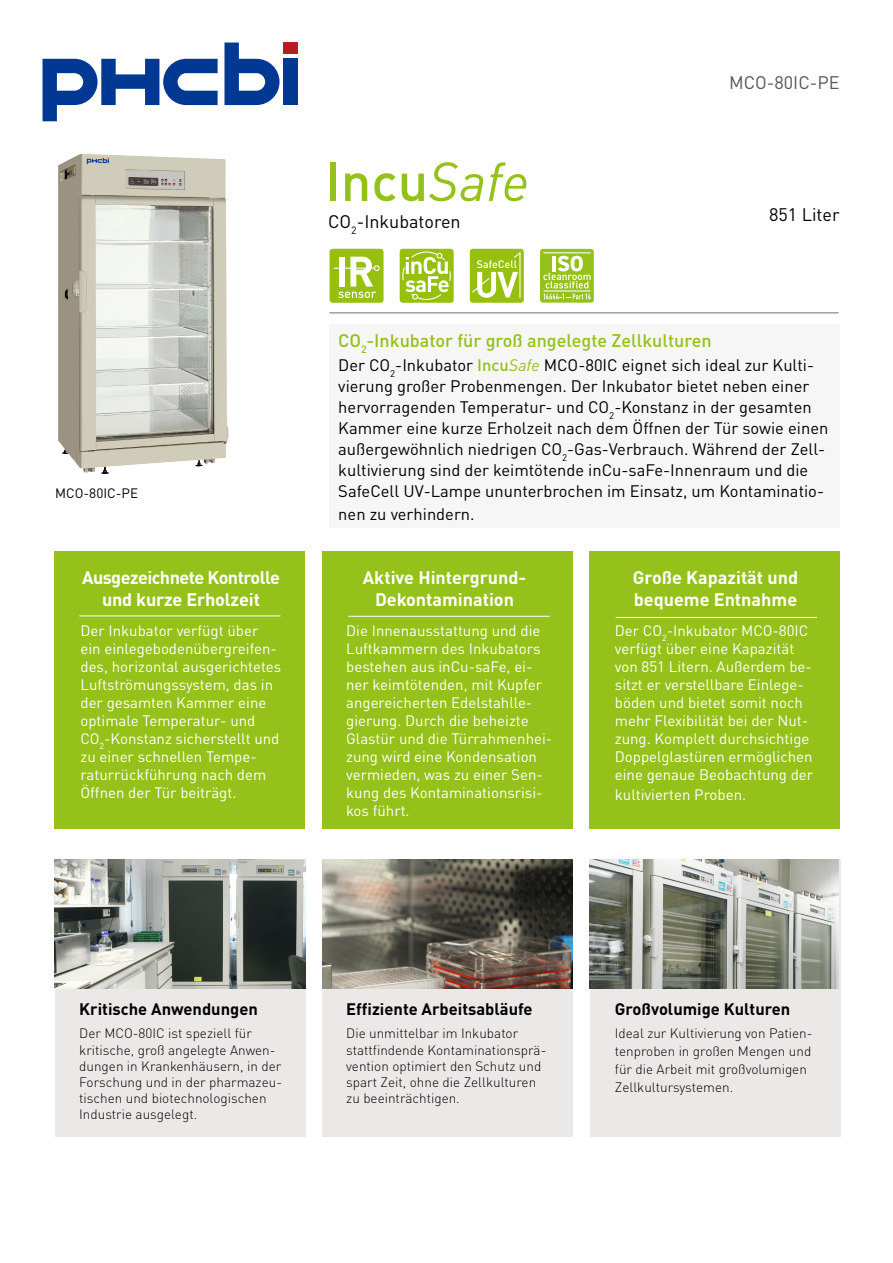
<style>
.page{position:relative;width:893px;height:1263px;background:#fff}
.page>*{position:absolute;margin:0;border:0;box-sizing:border-box;transform-origin:0 0}
.t1{font:500 54px "DINOT";color:#94c11a}
.t2{font:700 18px/21.6px "DINOT";color:#fff}
.t3{font:500 18px "DINOT";color:#94c11a}
.t4{font:700 18px/21.6px "DINOT";letter-spacing:-.03em;color:#fff;text-align:center}
.t5{font:18px "DINOT";color:#000}
.t6{font:18px "DINOT";color:#565655}
.t7{font:16.5px/21px "DINOT";color:#000}
.t8{font:700 16.5px "DINOT";color:#000}
.t9{font:15px/18px "DINOT";color:#fff}
.t10{font:300 13.5px/16.2px "DINOT";color:#000}
.t11{font:13.5px "DINOT";color:#000}
.s1{font-weight:400;font-style:italic}
.s2{font-weight:500;color:#94c11a}
.s3{font-style:italic;color:#94c11a}
</style>
<div class="page">
<div style="left:283px;top:59px;width:15px;height:46px;background:#003894"></div>
<svg style="left:43px;top:59px;width:175px;height:62px"></svg>
<svg style="left:224px;top:43px;width:56px;height:62px"></svg>
<div style="left:283px;top:43px;width:15px;height:11px;background:#b81c22"></div>
<div style="left:330px;top:324px;width:510px;height:204px;background:#f6f6f6"></div>
<hr style="left:329px;top:313px;width:509px;height:1px;background:#6e6e6e">
<div style="left:55px;top:551px;width:250px;height:278px;background:#94c11a"></div>
<div style="left:55px;top:859px;width:250px;height:278px;background:#ebe9e8"></div>
<div style="left:322px;top:859px;width:250px;height:278px;background:#ebe9e8"></div>
<div style="left:590px;top:859px;width:251px;height:278px;background:#ebe9e8"></div>
<div style="left:322px;top:551px;width:250px;height:278px;background:#94c11a"></div>
<div style="left:589px;top:551px;width:250px;height:278px;background:#94c11a"></div>
<hr style="left:79px;top:616px;width:202px;height:1px;background:#fff">
<hr style="left:348px;top:616px;width:202px;height:1px;background:#fff">
<hr style="left:616px;top:617px;width:201px;height:1px;background:#fff">
<img style="left:322px;top:859px;width:250px;height:129px">
<img style="left:55px;top:859px;width:251px;height:129px">
<img style="left:589px;top:859px;width:250px;height:129px">
<svg style="left:330px;top:249px;width:54px;height:54px"></svg>
<hr style="left:334px;top:268px;width:40px;height:1px;background:#fff">
<svg style="left:400px;top:249px;width:54px;height:54px"></svg>
<svg style="left:470px;top:249px;width:54px;height:54px;background:#b0ce47"></svg>
<img style="left:58px;top:154px;width:170px;height:320px">
<svg style="left:540px;top:249px;width:54px;height:54px;background:#aed052"></svg>
<hr style="left:543px;top:252px;width:48px;height:1px;background:#fff">
<p class="t11" style="left:55px;top:485px;width:84px">MCO-80IC-PE</p>
<p class="t4" style="left:82px;top:566px;width:200px">Ausgezeichnete Kontrolle und kurze Erholzeit</p>
<p class="t9" style="left:80px;top:621px;width:202px">Der Inkubator verfügt über ein einlegebodenübergreifen&shy;des, horizontal ausgerichtetes<br>Luftströmungssystem, das in der gesamten Kammer eine optimale Temperatur- und<br>CO<sub>2</sub>-Konstanz sicherstellt und zu einer schnellen Tempe&shy;raturrückführung nach dem<br>Öffnen der Tür beiträgt.</p>
<h1 class="t1" style="left:325px;top:147px;width:206px">Incu<span class="s1">Safe</span></h1>
<p class="t5" style="left:328px;top:210px;width:134px">CO<sub>2</sub>-Inkubatoren</p>
<p class="t6" style="left:729px;top:71px;width:112px">MCO-80IC-PE</p>
<p class="t5" style="left:769px;top:203px;width:72px">851 Liter</p>
<p class="t3" style="left:338px;top:329px;width:375px">CO<sub>2</sub>-Inkubator für groß angelegte Zellkulturen</p>
<p class="t7" style="left:338px;top:355px;width:492px">Der CO<sub>2</sub>-Inkubator <span class="s2">Incu</span><span class="s3">Safe</span> MCO-80IC eignet sich ideal zur Kulti&shy;vierung großer Probenmengen. Der Inkubator bietet neben einer hervorragenden Temperatur- und CO<sub>2</sub>-Konstanz in der gesamten Kammer eine kurze Erholzeit nach dem Öffnen der Tür sowie einen außergewöhnlich niedrigen CO<sub>2</sub>-Gas-Verbrauch. Während der Zell&shy;kultivierung sind der keimtötende inCu-saFe-Innenraum und die SafeCell UV-Lampe ununterbrochen im Einsatz, um Kontaminatio-</p>
<p class="t7" style="left:338px;top:503px;width:138px">nen zu verhindern.</p>
<p class="t2" style="left:363px;top:566px;width:165px;text-align:center">Aktive Hintergrund-<br>Dekontamination</p>
<p class="t9" style="left:346px;top:621px;width:208px">Die Innenausstattung und die<br>Luftkammern des Inkubators bestehen aus inCu-saFe, ei&shy;ner keimtötenden, mit Kupfer angereicherten Edelstahlle&shy;gierung. Durch die beheizte<br>Glastür und die Türrahmenhei&shy;zung wird eine Kondensation vermieden, was zu einer Sen&shy;kung des Kontaminationsrisi&shy;kos führt.</p>
<p class="t2" style="left:633px;top:566px;width:167px">Große Kapazität und bequeme Entnahme</p>
<p class="t9" style="left:615px;top:621px;width:200px">Der CO<sub>2</sub>-Inkubator MCO-80IC verfügt über eine Kapazität von 851 Litern. Außerdem be&shy;sitzt er verstellbare Einlege&shy;böden und bietet somit noch mehr Flexibilität bei der Nut&shy;zung. Komplett durchsichtige<br>Doppelglastüren ermöglichen eine genaue Beobachtung der</p>
<p class="t9" style="left:615px;top:785px;width:133px">kultivierten Proben.</p>
<p class="t8" style="left:346px;top:998px;width:188px">Effiziente Arbeitsabläufe</p>
<p class="t10" style="left:346px;top:1025px;width:202px">Die unmittelbar im Inkubator stattfindende Kontaminationsprä&shy;vention optimiert den Schutz und spart Zeit, ohne die Zellkulturen zu beeinträchtigen.</p>
<p class="t8" style="left:79px;top:998px;width:180px">Kritische Anwendungen</p>
<p class="t8" style="left:615px;top:998px;width:177px">Großvolumige Kulturen</p>
<p class="t10" style="left:79px;top:1025px;width:204px">Der MCO-80IC ist speziell für kritische, groß angelegte Anwen&shy;dungen in Krankenhäusern, in der<br>Forschung und in der pharmazeu&shy;tischen und biotechnologischen<br>Industrie ausgelegt.</p>
<p class="t10" style="left:615px;top:1024px;width:199px;line-height:18px">Ideal zur Kultivierung von Patien&shy;tenproben in großen Mengen und für die Arbeit mit großvolumigen<br>Zellkultursystemen.</p>
</div>
